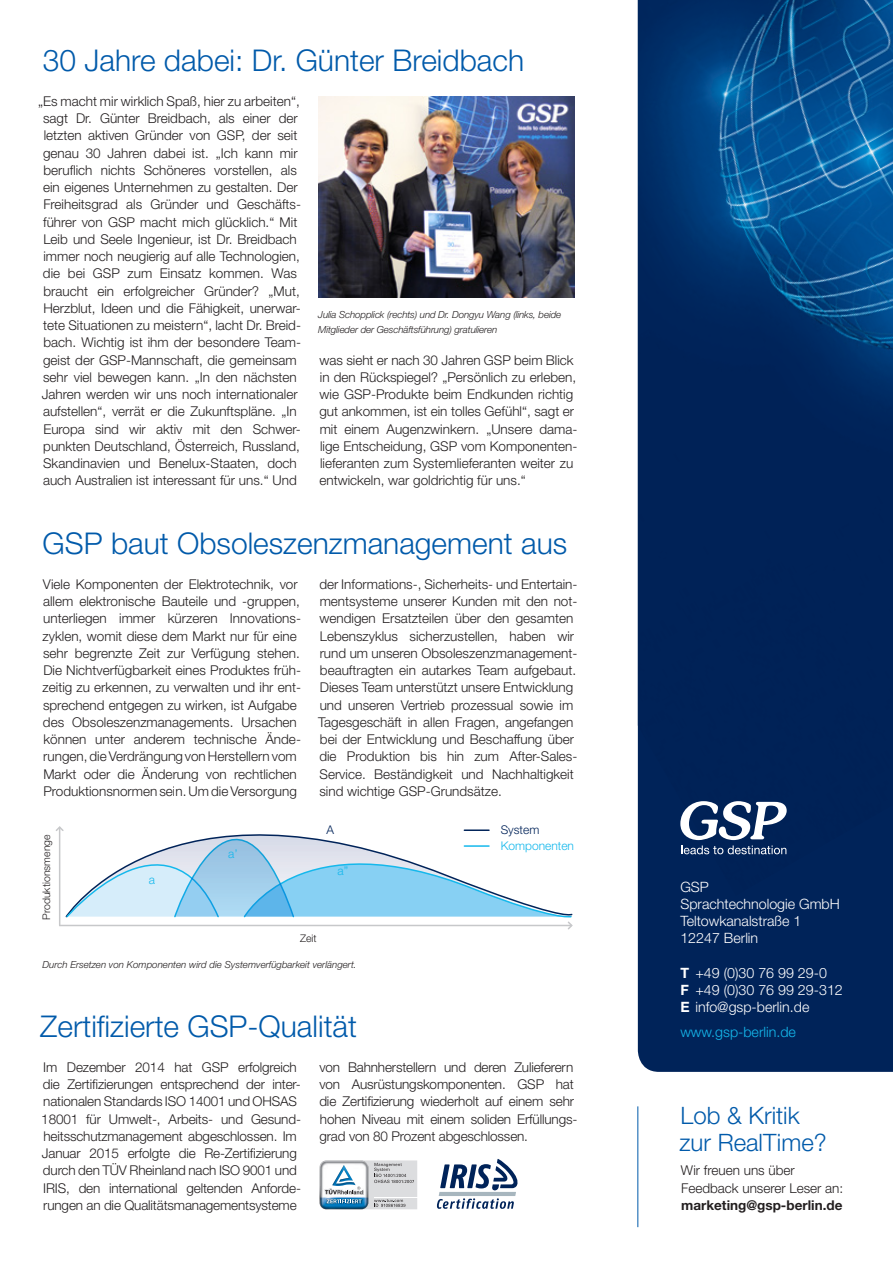
<style>
.page{position:relative;width:893px;height:1263px;background:#fff}
.page>*{position:absolute;margin:0;border:0;box-sizing:border-box;transform-origin:0 0}
.t1{font:300 30px "Helvetica Neue LT Std";color:#015aaa}
.t2{font:300 24px/27px "Helvetica Neue LT Std";color:#015aaa}
.t3{font:300 14.25px/17.1px "Helvetica Neue LT Std";color:#fff}
.t4{font:300 14.25px "Helvetica Neue LT Std";color:#15b8ec}
.t5{font:300 13.5px/17.2px "Helvetica Neue LT Std";color:#231f20}
.t6{font:700 13.5px "Helvetica Neue LT Std";color:#231f20}
.t7{font:300 12px "Helvetica Neue LT Std";color:#15b8ec}
.t8{font:300 12px "Helvetica Neue LT Std";color:#002359}
.t9{font:300 10.5px "Helvetica Neue LT Std";color:#231f20}
.t10{font:italic 300 9.75px/15px "Helvetica Neue LT Std";letter-spacing:-.01em;color:#231f20}
.s1{font-weight:700}
</style>
<div class="page">
<div style="left:638px;top:895px;width:255px;height:177px;background:#002359"></div>
<img style="left:638px;top:0;width:255px;height:895px">
<hr style="left:637px;top:1106px;width:1px;height:121px;background:#015aaa">
<img style="left:319px;top:96px;width:255px;height:202px">
<svg style="left:319px;top:1160px;width:98px;height:50px"></svg>
<svg style="left:680px;top:801px;width:107px;height:53px"></svg>
<svg style="left:437px;top:1159px;width:81px;height:50px"></svg>
<svg style="left:55px;top:826px;width:518px;height:104px"></svg>
<h1 class="t1" style="left:43px;top:42px;width:483px">30 Jahre dabei: Dr. Günter Breidbach</h1>
<p class="t5" style="left:38px;top:92px;width:264px">„Es macht mir wirklich Spaß, hier zu arbeiten“, sagt Dr. Günter Breidbach, als einer der letzten aktiven Gründer von GSP, der seit genau 30 Jahren dabei ist. „Ich kann mir beruflich nichts Schöneres vorstellen, als ein eigenes Unternehmen zu gestalten. Der Freiheitsgrad als Gründer und Geschäfts&shy;führer von GSP macht mich glücklich.“ Mit Leib und Seele Ingenieur, ist Dr. Breidbach immer noch neugierig auf alle Technologien, die bei GSP zum Einsatz kommen. Was braucht ein erfolgreicher Gründer? „Mut, Herzblut, Ideen und die Fähigkeit, unerwar&shy;tete Situationen zu meistern“, lacht Dr. Breid&shy;bach. Wichtig ist ihm der besondere Team&shy;geist der GSP-Mannschaft, die gemeinsam sehr viel bewegen kann. „In den nächsten Jahren werden wir uns noch internationaler aufstellen“, verrät er die Zukunftspläne. „In Europa sind wir aktiv mit den Schwer&shy;punkten Deutschland, Österreich, Russland, Skandinavien und Benelux-Staaten, doch auch Australien ist interessant für uns.“ Und</p>
<p class="t10" style="left:318px;top:306px;width:245px">Julia Schopplick (rechts) und Dr. Dongyu Wang (links, beide<br>Mitglieder der Geschäftsführung) gratulieren</p>
<p class="t5" style="left:319px;top:351px;width:259px">was sieht er nach 30 Jahren GSP beim Blick in den Rückspiegel? „Persönlich zu erleben, wie GSP-Produkte beim Endkunden richtig gut ankommen, ist ein tolles Gefühl“, sagt er mit einem Augenzwinkern. „Unsere dama&shy;lige Entscheidung, GSP vom Komponenten&shy;lieferanten zum Systemlieferanten weiter zu entwickeln, war goldrichtig für uns.“</p>
<h1 class="t1" style="left:43px;top:525px;width:526px">GSP baut Obsoleszenzmanagement aus</h1>
<p class="t5" style="left:43px;top:575px;width:260px">Viele Komponenten der Elektrotechnik, vor allem elektronische Bauteile und -gruppen, unterliegen immer kürzeren Innovations&shy;zyklen, womit diese dem Markt nur für eine sehr begrenzte Zeit zur Verfügung stehen.<br>Die Nichtverfügbarkeit eines Produktes früh&shy;zeitig zu erkennen, zu verwalten und ihr ent&shy;sprechend entgegen zu wirken, ist Aufgabe des Obsoleszenzmanagements. Ursachen können unter anderem technische Ände&shy;rungen, die Verdrängung von Herstellern vom Markt oder die Änderung von rechtlichen Produktionsnormen sein. Um die Versorgung</p>
<p class="t5" style="left:318px;top:575px;width:261px">der Informations-, Sicherheits- und Entertain&shy;mentsysteme unserer Kunden mit den not&shy;wendigen Ersatzteilen über den gesamten Lebenszyklus sicherzustellen, haben wir rund um unseren Obsoleszenzmanagement&shy;beauftragten ein autarkes Team aufgebaut.<br>Dieses Team unterstützt unsere Entwicklung und unseren Vertrieb prozessual sowie im Tagesgeschäft in allen Fragen, angefangen bei der Entwicklung und Beschaffung über die Produktion bis hin zum After-Sales-Service. Beständigkeit und Nachhaltigkeit sind wichtige GSP-Grundsätze.</p>
<p class="t9" style="left:40px;top:920px;width:87px;rotate:-90deg">Produktionsmenge</p>
<p class="t7" style="left:149px;top:872px;width:8px">a</p>
<p class="t7" style="left:228px;top:847px;width:11px">a’</p>
<p class="t8" style="left:327px;top:822px;width:9px">A</p>
<p class="t7" style="left:338px;top:864px;width:12px">a”</p>
<p class="t9" style="left:300px;top:931px;width:18px">Zeit</p>
<p class="t10" style="left:43px;top:957px;width:316px">Durch Ersetzen von Komponenten wird die Systemverfügbarkeit verlängert.</p>
<h1 class="t1" style="left:40px;top:1008px;width:318px">Zertifizierte GSP-Qualität</h1>
<p class="t8" style="left:501px;top:822px;width:40px">System</p>
<p class="t7" style="left:501px;top:838px;width:75px">Komponenten</p>
<p class="t5" style="left:41px;top:1058px;width:261px">Im Dezember 2014 hat GSP erfolgreich die Zertifizierungen entsprechend der inter&shy;nationalen Standards ISO 14001 und OHSAS 18001 für Umwelt-, Arbeits- und Gesund&shy;heitsschutzmanagement abgeschlossen. Im Januar 2015 erfolgte die Re-Zertifizierung durch den TÜV Rheinland nach ISO 9001 und IRIS, den international geltenden Anforde&shy;rungen an die Qualitätsmanagementsysteme</p>
<p class="t5" style="left:319px;top:1058px;width:260px">von Bahnherstellern und deren Zulieferern von Ausrüstungskomponenten. GSP hat die Zertifizierung wiederholt auf einem sehr hohen Niveau mit einem soliden Erfüllungs&shy;grad von 80 Prozent abgeschlossen.</p>
<p class="t3" style="left:680px;top:878px;width:161px">GSP<br>Sprachtechnologie GmbH<br>Teltowkanalstraße 1<br>12247 Berlin</p>
<p class="t3" style="left:680px;top:964px;width:164px"><span class="s1">T</span> +49 (0)30 76 99 29-0<br><span class="s1">F</span> +49 (0)30 76 99 29-312<br><span class="s1">E</span> info@gsp-berlin.de</p>
<p class="t4" style="left:680px;top:1023px;width:117px">www.gsp-berlin.de</p>
<h2 class="t2" style="left:679px;top:1101px;width:149px">Lob &amp; Kritik zur RealTime?</h2>
<p class="t5" style="left:681px;top:1162px;width:164px">Wir freuen uns über<br>Feedback unserer Leser an:</p>
<p class="t6" style="left:681px;top:1197px;width:163px">marketing@gsp-berlin.de</p>
</div>
